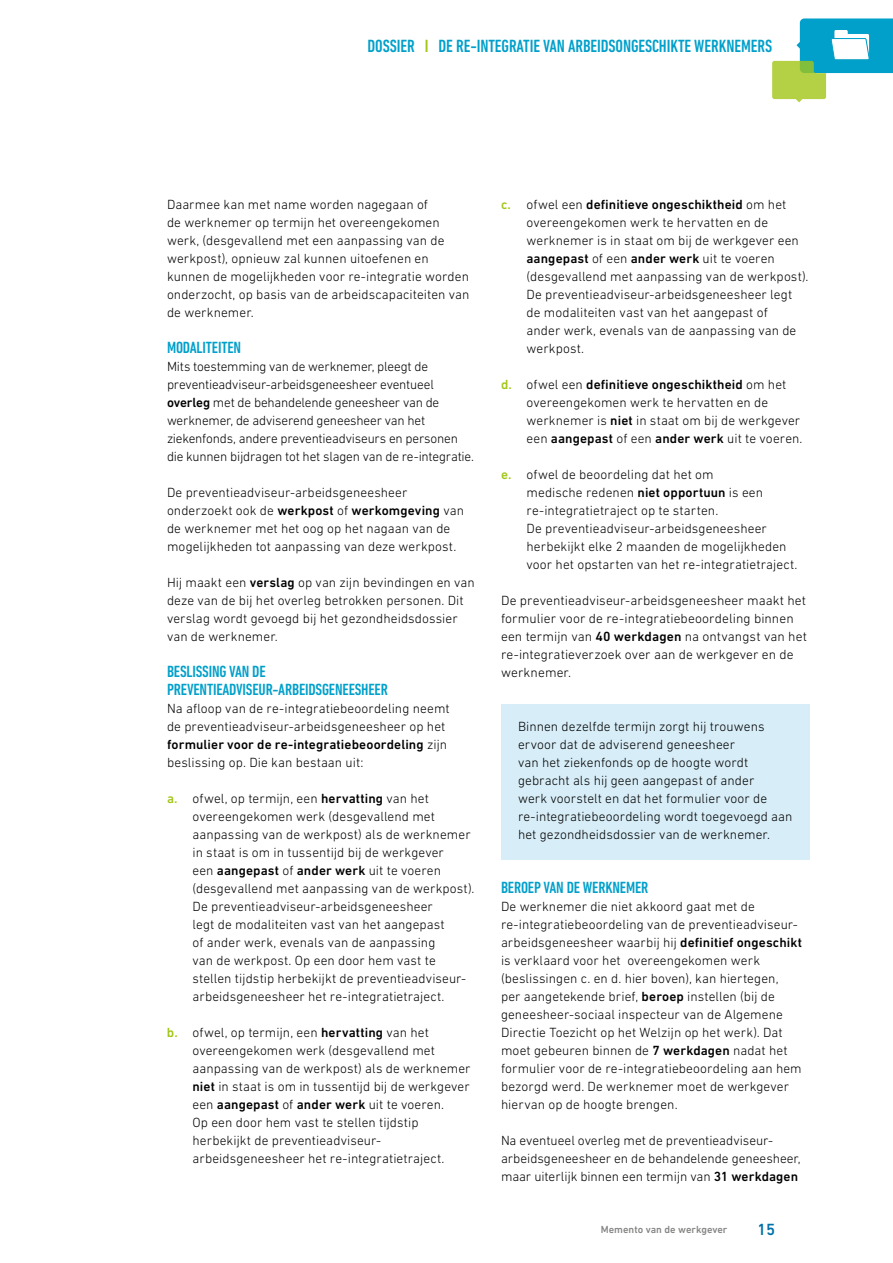
<style>
.page{position:relative;width:893px;height:1263px;background:#fff}
.page>*{position:absolute;margin:0;border:0;box-sizing:border-box;transform-origin:0 0}
.t1{font:500 condensed 18px "DIN Next LT Pro";letter-spacing:-.005em;color:#00a0cb}
.t2{font:500 condensed 16.5px/18px "DIN Next LT Pro";letter-spacing:-.01em;color:#00a0cb}
.t3{font:500 16.5px "DIN Next LT Pro";color:#0071a8}
.t4{font:300 13.5px/18px "DIN Next LT Pro";letter-spacing:.005em;color:#000}
.t5{font:300 13.5px/18px "DIN Next LT Pro";letter-spacing:-.015em;color:#000}
.t6{font:500 10.5px "DIN Next LT Pro";color:#858584}
.s1{color:#a2c617}
.s2{font-weight:500}
.s3{font-weight:500;color:#a2c617}
</style>
<div class="page">
<div style="left:501px;top:704px;width:308px;height:156px;background:#d7edf7"></div>
<svg style="left:772px;top:18px;width:121px;height:84px"></svg>
<h1 class="t1" style="left:368px;top:36px;width:406px">DOSSIER <span class="s1">I</span> DE RE-INTEGRATIE VAN ARBEIDSONGESCHIKTE WERKNEMERS</h1>
<p class="t4" style="left:167px;top:196px;width:304px">Daarmee kan met name worden nagegaan of<br>de werknemer op termijn het overeengekomen werk, (desgevallend met een aanpassing van de werkpost), opnieuw zal kunnen uitoefenen en kunnen de mogelijkheden voor re-integratie worden onderzocht, op basis van de arbeidscapaciteiten van de werknemer.</p>
<p class="t2" style="left:167px;top:339px;width:76px">MODALITEITEN</p>
<p class="t5" style="left:167px;top:358px;width:309px">Mits toestemming van de werknemer, pleegt de preventieadviseur-arbeidsgeneesheer eventueel <span class="s2">overleg</span> met de behandelende geneesheer van de werknemer, de adviserend geneesheer van het ziekenfonds, andere preventieadviseurs en personen die kunnen bijdragen tot het slagen van de re-integratie.</p>
<p class="t4" style="left:167px;top:484px;width:298px">De preventieadviseur-arbeidsgeneesheer onderzoekt ook de <span class="s2">werkpost</span> of <span class="s2">werkomgeving</span> van de werknemer met het oog op het nagaan van de mogelijkheden tot aanpassing van deze werkpost.</p>
<p class="t4" style="left:167px;top:574px;width:309px">Hij maakt een <span class="s2">verslag</span> op van zijn bevindingen en van deze van de bij het overleg betrokken personen. Dit verslag wordt gevoegd bij het gezondheidsdossier van de werknemer.</p>
<p class="t2" style="left:167px;top:663px;width:222px">BESLISSING VAN DE<br>PREVENTIEADVISEUR-ARBEIDSGENEESHEER</p>
<p class="t4" style="left:167px;top:700px;width:284px">Na afloop van de re-integratiebeoordeling neemt de preventieadviseur-arbeidsgeneesheer op het <span class="s2">formulier voor de re-integratiebeoordeling</span> zijn beslissing op. Die kan bestaan uit:</p>
<p class="t4" style="left:192px;top:790px;width:284px;text-indent:-25px"><span class="s3">a.</span> ofwel, op termijn, een <span class="s2">hervatting</span> van het overeengekomen werk (desgevallend met aanpassing van de werkpost) als de werknemer in staat is om in tussentijd bij de werkgever<br>een <span class="s2">aangepast</span> of <span class="s2">ander werk</span> uit te voeren (desgevallend met aanpassing van de werkpost).<br>De preventieadviseur-arbeidsgeneesheer<br>legt de modaliteiten vast van het aangepast<br>of ander werk, evenals van de aanpassing<br>van de werkpost. Op een door hem vast te stellen tijdstip herbekijkt de preventieadviseur&shy;arbeidsgeneesheer het re-integratietraject.</p>
<p class="t4" style="left:192px;top:1024px;width:280px;text-indent:-26px"><span class="s3">b.</span> ofwel, op termijn, een <span class="s2">hervatting</span> van het overeengekomen werk (desgevallend met aanpassing van de werkpost) als de werknemer <span class="s2">niet</span> in staat is om in tussentijd bij de werkgever een <span class="s2">aangepast</span> of <span class="s2">ander werk</span> uit te voeren.<br>Op een door hem vast te stellen tijdstip herbekijkt de preventieadviseur&shy;arbeidsgeneesheer het re-integratietraject.</p>
<p class="t4" style="left:526px;top:196px;width:284px;text-indent:-26px"><span class="s3">c.</span> ofwel een <span class="s2">definitieve ongeschiktheid</span> om het overeengekomen werk te hervatten en de werknemer is in staat om bij de werkgever een <span class="s2">aangepast</span> of een <span class="s2">ander werk</span> uit te voeren (desgevallend met aanpassing van de werkpost).<br>De preventieadviseur-arbeidsgeneesheer legt de modaliteiten vast van het aangepast of<br>ander werk, evenals van de aanpassing van de werkpost.</p>
<p class="t4" style="left:526px;top:376px;width:278px;text-indent:-26px"><span class="s3">d.</span> ofwel een <span class="s2">definitieve ongeschiktheid</span> om het overeengekomen werk te hervatten en de werknemer is <span class="s2">niet</span> in staat om bij de werkgever een <span class="s2">aangepast</span> of een <span class="s2">ander werk</span> uit te voeren.</p>
<p class="t4" style="left:526px;top:466px;width:272px;text-indent:-26px"><span class="s3">e.</span> ofwel de beoordeling dat het om<br>medische redenen <span class="s2">niet opportuun</span> is een re-integratietraject op te starten.<br>De preventieadviseur-arbeidsgeneesheer herbekijkt elke 2 maanden de mogelijkheden voor het opstarten van het re-integratietraject.</p>
<p class="t4" style="left:501px;top:592px;width:307px">De preventieadviseur-arbeidsgeneesheer maakt het formulier voor de re-integratiebeoordeling binnen een termijn van <span class="s2">40 werkdagen</span> na ontvangst van het re-integratieverzoek over aan de werkgever en de werknemer.</p>
<p class="t4" style="left:518px;top:718px;width:276px">Binnen dezelfde termijn zorgt hij trouwens ervoor dat de adviserend geneesheer<br>van het ziekenfonds op de hoogte wordt gebracht als hij geen aangepast of ander<br>werk voorstelt en dat het formulier voor de re-integratiebeoordeling wordt toegevoegd aan het gezondheidsdossier van de werknemer.</p>
<p class="t2" style="left:501px;top:879px;width:149px">BEROEP VAN DE WERKNEMER</p>
<p class="t4" style="left:501px;top:898px;width:303px">De werknemer die niet akkoord gaat met de re-integratiebeoordeling van de preventieadviseur&shy;arbeidsgeneesheer waarbij hij <span class="s2">definitief ongeschikt </span>is verklaard voor het overeengekomen werk (beslissingen c. en d. hier boven), kan hiertegen,<br>per aangetekende brief, <span class="s2">beroep</span> instellen (bij de geneesheer-sociaal inspecteur van de Algemene Directie Toezicht op het Welzijn op het werk). Dat moet gebeuren binnen de <span class="s2">7 werkdagen</span> nadat het formulier voor de re-integratiebeoordeling aan hem bezorgd werd. De werknemer moet de werkgever hiervan op de hoogte brengen.</p>
<p class="t4" style="left:501px;top:1132px;width:301px">Na eventueel overleg met de preventieadviseur&shy;arbeidsgeneesheer en de behandelende geneesheer, maar uiterlijk binnen een termijn van <span class="s2">31 werkdagen</span></p>
<p class="t6" style="left:601px;top:1224px;width:128px">Memento van de werkgever</p>
<p class="t3" style="left:757px;top:1220px;width:20px">15</p>
</div>
